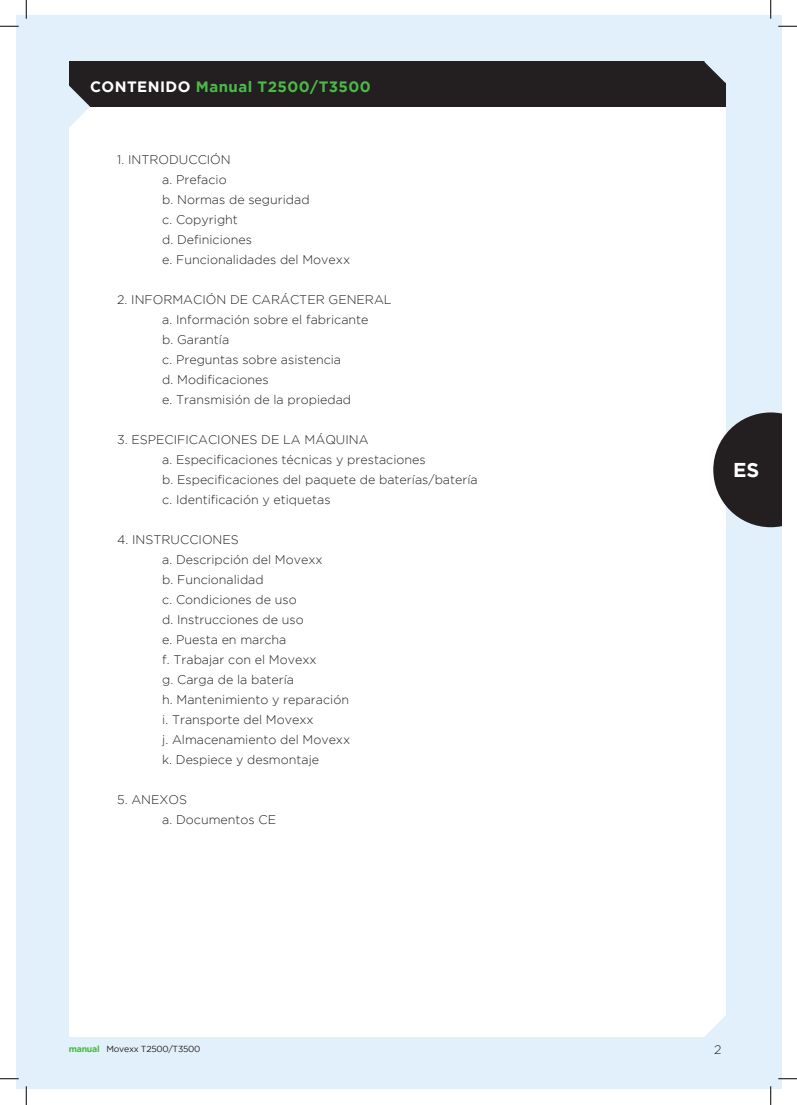
<style>
.page{position:relative;width:797px;height:1105px;background:#fff}
.page>*{position:absolute;margin:0;border:0;box-sizing:border-box;transform-origin:0 0}
.t1{font:700 20px "Gotham";color:#fff}
.t2{font:700 15px "Gotham";letter-spacing:.03em;color:#4cb848}
.t3{font:300 12.5px "Gotham";color:#231f20}
.t4{font:8.75px "Gotham";letter-spacing:-.03em;color:#231f20}
.s1{color:#fff}
.s2{font-weight:700;color:#4cb848}
</style>
<div class="page">
<div style="left:16px;top:16px;width:765px;height:1073px;background:#e1f0fa"></div>
<div style="left:69px;top:107px;width:656px;height:930px;background:#fff"></div>
<div style="left:69px;top:62px;width:656px;height:45px;background:#231f20"></div>
<svg style="left:704px;top:61px;width:22px;height:22px"></svg>
<svg style="left:69px;top:85px;width:21px;height:42px"></svg>
<svg style="left:704px;top:1015px;width:22px;height:22px"></svg>
<svg style="left:713px;top:412px;width:68px;height:115px"></svg>
<svg style="left:0;top:25px;width:19px;height:2px"></svg>
<svg style="left:778px;top:25px;width:19px;height:2px"></svg>
<svg style="left:0;top:1078px;width:19px;height:1px"></svg>
<svg style="left:778px;top:1078px;width:19px;height:1px"></svg>
<svg style="left:25px;top:0;width:2px;height:19px"></svg>
<svg style="left:25px;top:1086px;width:2px;height:19px"></svg>
<svg style="left:770px;top:0;width:1px;height:19px"></svg>
<svg style="left:770px;top:1086px;width:1px;height:19px"></svg>
<p class="t2" style="left:90px;top:78px;width:282px"><span class="s1">CONTENIDO</span> Manual T2500/T3500</p>
<p class="t3" style="left:117px;top:152px;width:115px">1. INTRODUCCIÓN</p>
<p class="t3" style="left:162px;top:172px;width:66px">a. Prefacio</p>
<p class="t3" style="left:162px;top:192px;width:149px">b. Normas de seguridad</p>
<p class="t3" style="left:162px;top:212px;width:77px">c. Copyright</p>
<p class="t3" style="left:162px;top:232px;width:91px">d. Definiciones</p>
<p class="t3" style="left:162px;top:252px;width:189px">e. Funcionalidades del Movexx</p>
<p class="t3" style="left:117px;top:292px;width:276px">2. INFORMACIÓN DE CARÁCTER GENERAL</p>
<p class="t3" style="left:162px;top:312px;width:208px">a. Información sobre el fabricante</p>
<p class="t3" style="left:162px;top:332px;width:68px">b. Garantía</p>
<p class="t3" style="left:162px;top:352px;width:180px">c. Preguntas sobre asistencia</p>
<p class="t3" style="left:162px;top:372px;width:108px">d. Modificaciones</p>
<p class="t3" style="left:162px;top:392px;width:190px">e. Transmisión de la propiedad</p>
<p class="t3" style="left:117px;top:432px;width:253px">3. ESPECIFICACIONES DE LA MÁQUINA</p>
<p class="t3" style="left:162px;top:452px;width:265px">a. Especificaciones técnicas y prestaciones</p>
<p class="t3" style="left:162px;top:472px;width:317px">b. Especificaciones del paquete de baterías/batería</p>
<p class="t3" style="left:162px;top:492px;width:170px">c. Identificación y etiquetas</p>
<p class="t3" style="left:117px;top:532px;width:123px">4. INSTRUCCIONES</p>
<p class="t3" style="left:162px;top:552px;width:162px">a. Descripción del Movexx</p>
<p class="t3" style="left:162px;top:572px;width:103px">b. Funcionalidad</p>
<p class="t3" style="left:162px;top:592px;width:136px">c. Condiciones de uso</p>
<p class="t3" style="left:162px;top:612px;width:143px">d. Instrucciones de uso</p>
<p class="t3" style="left:162px;top:632px;width:126px">e. Puesta en marcha</p>
<p class="t3" style="left:162px;top:652px;width:156px">f. Trabajar con el Movexx</p>
<p class="t3" style="left:162px;top:672px;width:133px">g. Carga de la batería</p>
<p class="t3" style="left:162px;top:692px;width:188px">h. Mantenimiento y reparación</p>
<p class="t3" style="left:162px;top:712px;width:153px">i. Transporte del Movexx</p>
<p class="t3" style="left:162px;top:732px;width:189px">j. Almacenamiento del Movexx</p>
<p class="t3" style="left:162px;top:752px;width:158px">k. Despiece y desmontaje</p>
<p class="t3" style="left:117px;top:792px;width:71px">5. ANEXOS</p>
<p class="t3" style="left:162px;top:812px;width:115px">a. Documentos CE</p>
<p class="t1" style="left:733px;top:458px;width:28px">ES</p>
<p class="t4" style="left:69px;top:1044px;width:133px"><span class="s2">manual</span> Movexx T2500/T3500</p>
<p class="t3" style="left:714px;top:1042px;width:9px">2</p>
</div>
